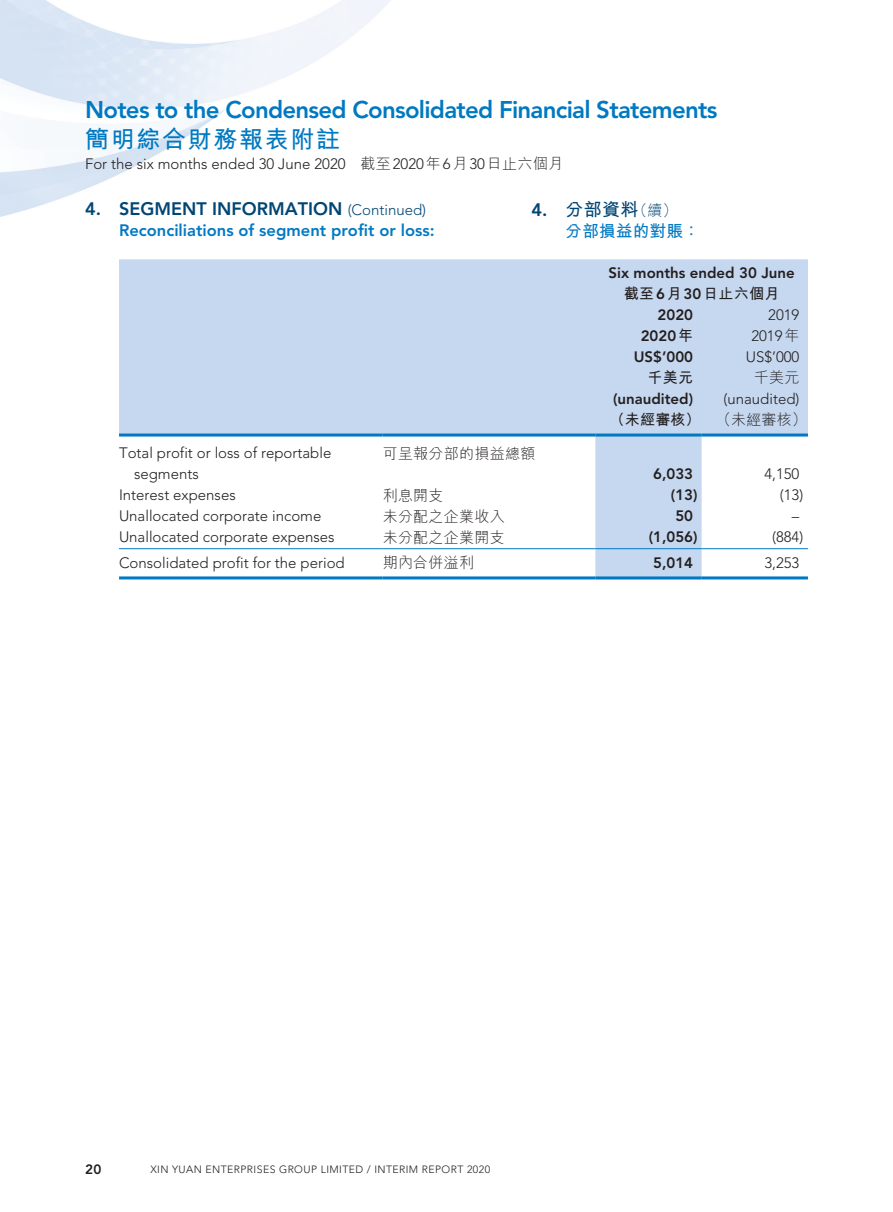
<style>
.page{position:relative;width:893px;height:1212px;background:#fff}
.page>*{position:absolute;margin:0;border:0;box-sizing:border-box;transform-origin:0 0}
.t1{font:800 24px "Avenir LT Std";letter-spacing:-.03em;color:#0079c2}
.t2{font:700 24px "M Hei HK";letter-spacing:.07em;color:#0079c2}
._01_H1_E{font:800 18px "Avenir LT Std";color:#004574}
._001_H1_C{font:700 18px "M Hei HK";color:#004574}
._02_H2_E{font:800 16.5px "Avenir LT Std";color:#0079c2}
._002_H2_C{font:700 16.5px "M Hei HK";letter-spacing:.02em;color:#0079c2}
._50_Table_txt{font:300 15px "Avenir LT Std";color:#231f20}
._50_Table_txt-2{font:800 15px "Avenir LT Std";color:#231f20}
._50_Table_txt-3{font:300 15px "M Hei HK";letter-spacing:.02em;color:#231f20}
._50_Table_txt-4{font:700 15px "M Hei HK";letter-spacing:.02em;color:#231f20}
.t3{font:800 13.5px "Avenir LT Std";color:#231f20}
.t4{font:300 10.5px "Avenir LT Std";letter-spacing:.04em;color:#231f20}
.s1{font-family:"M Hei HK"}
.s2{font-weight:300;font-size:15px}
.s3{font-family:"Avenir LT Std";font-weight:800}
.s4{font-family:"M Hei HK";font-weight:700}
</style>
<div class="page">
<img style="left:0;top:0;width:808px;height:580px">
<svg style="left:119px;top:259px;width:689px;height:317px;fill:#c6d8ef"></svg>
<hr style="left:119px;top:433px;width:264px;height:3px;background:#0079c2">
<hr style="left:383px;top:433px;width:212px;height:3px;background:#0079c2">
<hr style="left:595px;top:433px;width:107px;height:3px;background:#0079c2">
<hr style="left:702px;top:433px;width:106px;height:3px;background:#0079c2">
<hr style="left:119px;top:548px;width:264px;height:1px;background:#0079c2">
<hr style="left:383px;top:548px;width:212px;height:1px;background:#0079c2">
<hr style="left:595px;top:548px;width:107px;height:1px;background:#0079c2">
<hr style="left:702px;top:548px;width:106px;height:1px;background:#0079c2">
<hr style="left:119px;top:576px;width:264px;height:3px;background:#0079c2">
<hr style="left:383px;top:576px;width:212px;height:3px;background:#0079c2">
<hr style="left:595px;top:576px;width:107px;height:3px;background:#0079c2">
<hr style="left:702px;top:576px;width:106px;height:3px;background:#0079c2">
<h1 class="t1" style="left:85px;top:95px;width:634px">Notes to the Condensed Consolidated Financial Statements</h1>
<h1 class="t2" style="left:85px;top:121px;width:257px">簡明綜合財務報表附註</h1>
<p class="_50_Table_txt" style="left:85px;top:155px;width:479px">For the six months ended 30 June 2020 <span class="s1">截至</span>2020<span class="s1">年</span>6<span class="s1">月</span>30<span class="s1">日止六個月</span></p>
<p class="_01_H1_E" style="left:85px;top:198px;width:343px">4. SEGMENT INFORMATION <span class="s2">(Continued)</span></p>
<p class="_02_H2_E" style="left:119px;top:220px;width:317px">Reconciliations of segment profit or loss:</p>
<p class="_001_H1_C" style="left:531px;top:196px;width:147px"><span class="s3">4.</span> 分部資料<span class="s2">（續）</span></p>
<p class="_002_H2_C" style="left:565px;top:219px;width:135px">分部損益的對賬：</p>
<p class="_50_Table_txt" style="left:119px;top:444px;width:214px">Total profit or loss of reportable</p>
<p class="_50_Table_txt" style="left:134px;top:465px;width:66px">segments</p>
<p class="_50_Table_txt-3" style="left:383px;top:445px;width:154px">可呈報分部的損益總額</p>
<p class="_50_Table_txt-2" style="left:609px;top:264px;width:188px">Six months ended 30 June</p>
<p class="_50_Table_txt-4" style="left:624px;top:283px;width:157px">截至<span class="s3">6</span>月<span class="s3">30</span>日止六個月</p>
<p class="_50_Table_txt-2" style="left:658px;top:306px;width:37px">2020</p>
<p class="_50_Table_txt" style="left:768px;top:306px;width:33px">2019</p>
<p class="_50_Table_txt-2" style="left:641px;top:327px;width:54px">2020<span class="s4">年</span></p>
<p class="_50_Table_txt" style="left:751px;top:327px;width:50px">2019<span class="s1">年</span></p>
<p class="_50_Table_txt-2" style="left:634px;top:348px;width:61px">US$’000</p>
<p class="_50_Table_txt" style="left:746px;top:348px;width:55px">US$’000</p>
<p class="_50_Table_txt-4" style="left:647px;top:367px;width:47px">千美元</p>
<p class="_50_Table_txt-3" style="left:754px;top:370px;width:47px">千美元</p>
<p class="_50_Table_txt-2" style="left:613px;top:390px;width:82px">(unaudited)</p>
<p class="_50_Table_txt" style="left:723px;top:390px;width:77px">(unaudited)</p>
<p class="_50_Table_txt-4" style="left:610px;top:409px;width:92px">（未經審核）</p>
<p class="_50_Table_txt-3" style="left:716px;top:412px;width:92px">（未經審核）</p>
<p class="_50_Table_txt-2" style="left:653px;top:465px;width:41px">6,033</p>
<p class="_50_Table_txt" style="left:764px;top:465px;width:37px">4,150</p>
<p class="_50_Table_txt" style="left:119px;top:486px;width:118px">Interest expenses</p>
<p class="_50_Table_txt-3" style="left:383px;top:487px;width:62px">利息開支</p>
<p class="_50_Table_txt-2" style="left:671px;top:486px;width:28px">(13)</p>
<p class="_50_Table_txt" style="left:780px;top:486px;width:25px">(13)</p>
<p class="_50_Table_txt" style="left:119px;top:507px;width:204px">Unallocated corporate income</p>
<p class="_50_Table_txt-3" style="left:383px;top:508px;width:124px">未分配之企業收入</p>
<p class="_50_Table_txt-2" style="left:675px;top:507px;width:19px">50</p>
<p class="_50_Table_txt" style="left:792px;top:507px;width:9px">–</p>
<p class="_50_Table_txt" style="left:119px;top:528px;width:217px">Unallocated corporate expenses</p>
<p class="_50_Table_txt-3" style="left:383px;top:529px;width:124px">未分配之企業開支</p>
<p class="_50_Table_txt-2" style="left:649px;top:528px;width:50px">(1,056)</p>
<p class="_50_Table_txt" style="left:772px;top:528px;width:33px">(884)</p>
<p class="_50_Table_txt" style="left:119px;top:553px;width:227px">Consolidated profit for the period</p>
<p class="_50_Table_txt-3" style="left:383px;top:555px;width:93px">期內合併溢利</p>
<p class="_50_Table_txt-2" style="left:653px;top:553px;width:41px">5,014</p>
<p class="_50_Table_txt" style="left:764px;top:553px;width:37px">3,253</p>
<p class="t3" style="left:85px;top:1161px;width:18px">20</p>
<p class="t4" style="left:150px;top:1163px;width:341px">XIN YUAN ENTERPRISES GROUP LIMITED / INTERIM REPORT 2020</p>
</div>
